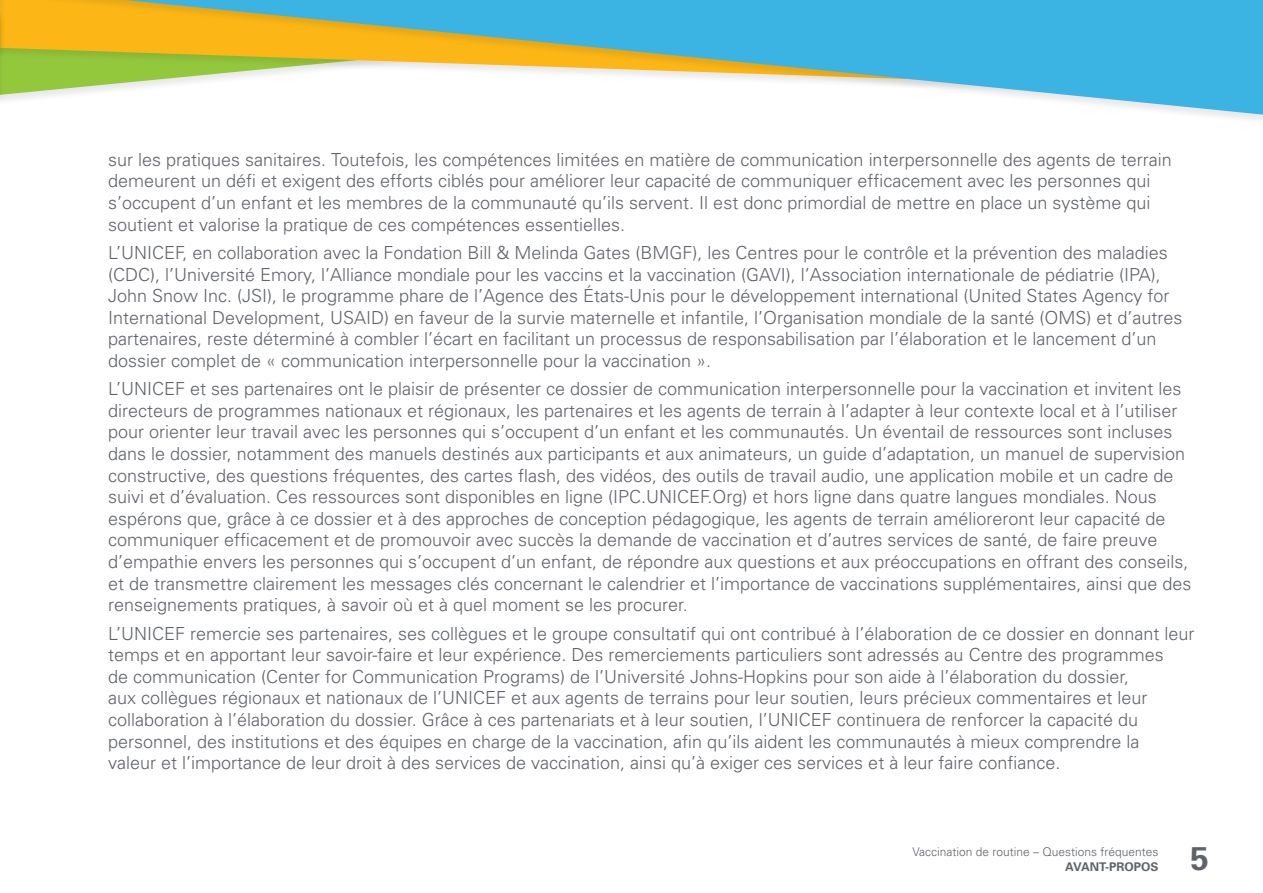
<style>
.page{position:relative;width:1263px;height:893px;background:#fff}
.page>*{position:absolute;margin:0;border:0;box-sizing:border-box;transform-origin:0 0}
.t1{font:700 33px "Univers";color:#5f6369}
.t2{font:300 18px/21.6px "Univers";color:#5f6369}
.t3{font:300 12px "Univers";color:#5f6369}
.t4{font:700 12px "Univers";color:#5f6369}
</style>
<div class="page">
<svg style="left:518px;top:0;width:745px;height:118px;fill:#3bb4e4"></svg>
<svg style="left:0;top:0;width:518px;height:101px"></svg>
<p class="t2" style="left:108px;top:148px;width:1065px">sur les pratiques sanitaires. Toutefois, les compétences limitées en matière de communication interpersonnelle des agents de terrain demeurent un défi et exigent des efforts ciblés pour améliorer leur capacité de communiquer efficacement avec les personnes qui s’occupent d’un enfant et les membres de la communauté qu’ils servent. Il est donc primordial de mettre en place un système qui soutient et valorise la pratique de ces compétences essentielles.</p>
<p class="t2" style="left:108px;top:241px;width:1076px">L’UNICEF, en collaboration avec la Fondation Bill &amp; Melinda Gates (BMGF), les Centres pour le contrôle et la prévention des maladies (CDC), l’Université Emory, l’Alliance mondiale pour les vaccins et la vaccination (GAVI), l’Association internationale de pédiatrie (IPA), John Snow Inc. (JSI), le programme phare de l’Agence des États-Unis pour le développement international (United States Agency for International Development, USAID) en faveur de la survie maternelle et infantile, l’Organisation mondiale de la santé (OMS) et d’autres partenaires, reste déterminé à combler l’écart en facilitant un processus de responsabilisation par l’élaboration et le lancement d’un dossier complet de « communication interpersonnelle pour la vaccination ».</p>
<p class="t2" style="left:108px;top:378px;width:1085px">L’UNICEF et ses partenaires ont le plaisir de présenter ce dossier de communication interpersonnelle pour la vaccination et invitent les directeurs de programmes nationaux et régionaux, les partenaires et les agents de terrain à l’adapter à leur contexte local et à l’utiliser pour orienter leur travail avec les personnes qui s’occupent d’un enfant et les communautés. Un éventail de ressources sont incluses dans le dossier, notamment des manuels destinés aux participants et aux animateurs, un guide d’adaptation, un manuel de supervision constructive, des questions fréquentes, des cartes flash, des vidéos, des outils de travail audio, une application mobile et un cadre de suivi et d’évaluation. Ces ressources sont disponibles en ligne (IPC.UNICEF.Org) et hors ligne dans quatre langues mondiales. Nous espérons que, grâce à ce dossier et à des approches de conception pédagogique, les agents de terrain amélioreront leur capacité de communiquer efficacement et de promouvoir avec succès la demande de vaccination et d’autres services de santé, de faire preuve d’empathie envers les personnes qui s’occupent d’un enfant, de répondre aux questions et aux préoccupations en offrant des conseils, et de transmettre clairement les messages clés concernant le calendrier et l’importance de vaccinations supplémentaires, ainsi que des renseignements pratiques, à savoir où et à quel moment se les procurer.</p>
<p class="t2" style="left:108px;top:622px;width:1088px">L’UNICEF remercie ses partenaires, ses collègues et le groupe consultatif qui ont contribué à l’élaboration de ce dossier en donnant leur temps et en apportant leur savoir-faire et leur expérience. Des remerciements particuliers sont adressés au Centre des programmes<br>de communication (Center for Communication Programs) de l’Université Johns-Hopkins pour son aide à l’élaboration du dossier,<br>aux collègues régionaux et nationaux de l’UNICEF et aux agents de terrains pour leur soutien, leurs précieux commentaires et leur collaboration à l’élaboration du dossier. Grâce à ces partenariats et à leur soutien, l’UNICEF continuera de renforcer la capacité du personnel, des institutions et des équipes en charge de la vaccination, afin qu’ils aident les communautés à mieux comprendre la<br>valeur et l’importance de leur droit à des services de vaccination, ainsi qu’à exiger ces services et à leur faire confiance.</p>
<p class="t3" style="left:912px;top:845px;width:248px">Vaccination de routine – Questions fréquentes</p>
<p class="t4" style="left:1065px;top:859px;width:95px">AVANT-PROPOS</p>
<h1 class="t1" style="left:1190px;top:837px;width:20px">5</h1>
</div>
